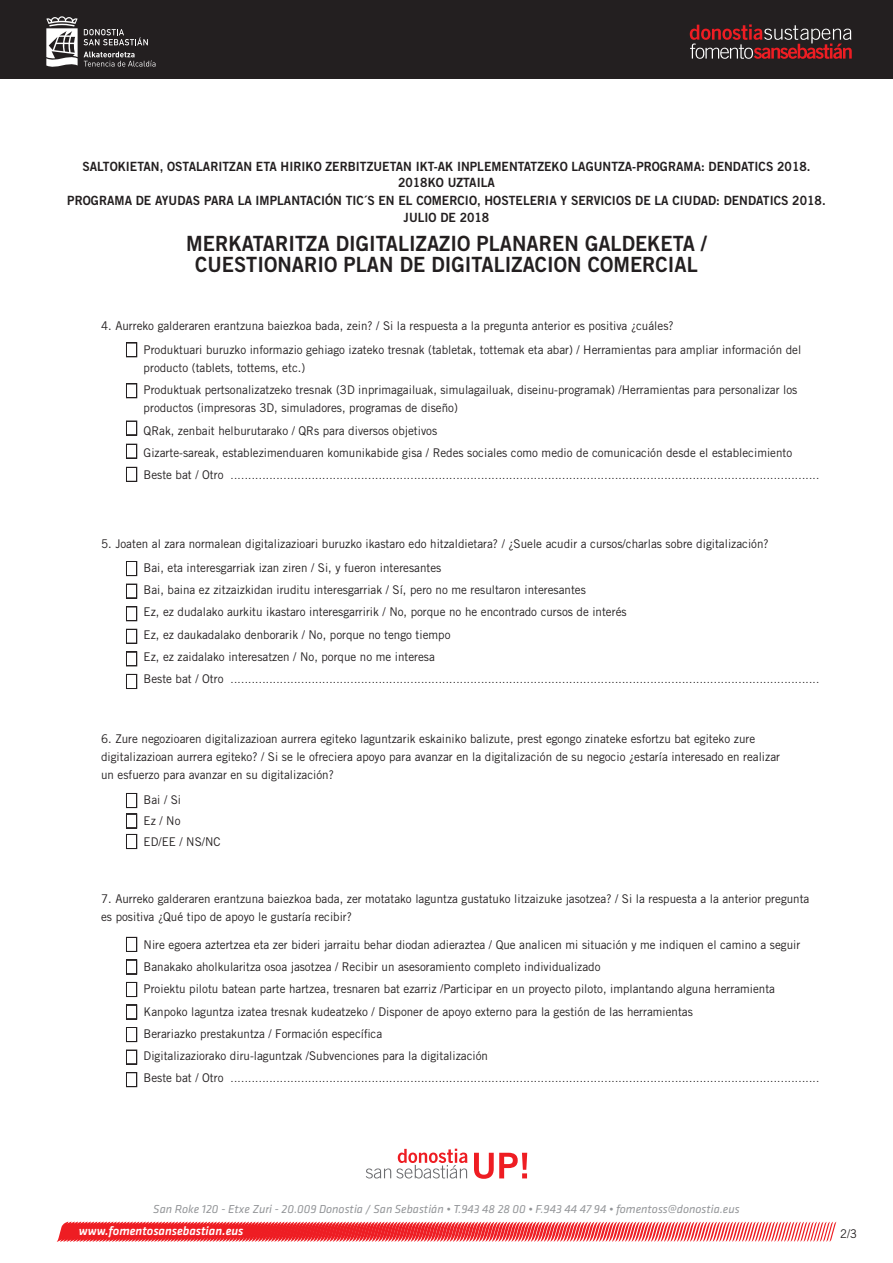
<style>
.page{position:relative;width:893px;height:1263px;background:#fff}
.page>*{position:absolute;margin:0;border:0;box-sizing:border-box;transform-origin:0 0}
.t1{font:21px "Trade Gothic LT Std Bd 2";color:#231f20;scale:.95 1}
.t2{font:12.75px/16.5px "Trade Gothic LT Std Bd 2";color:#231f20;scale:.95 1}
.t3{font:italic 500 12.6px "Klavika";color:#fff}
.t4{font:12px/22.2px "Trade Gothic LT Std";color:#231f20}
.t5{font:italic 12px "Klavika";color:#939598}
.t6{font:12px "Trade Gothic LT Std";color:#231f20;scale:.94 1}
.s1{font-weight:300}
</style>
<div class="page">
<div style="left:0;top:0;width:893px;height:79px;background:#231f20"></div>
<svg style="left:690px;top:24px;width:162px;height:35px"></svg>
<svg style="left:57px;top:1221px;width:779px;height:21px;background:#f3666a"></svg>
<svg style="left:46px;top:16px;width:32px;height:51px"></svg>
<svg style="left:84px;top:29px;width:64px;height:16px"></svg>
<svg style="left:84px;top:52px;width:71px;height:15px"></svg>
<svg style="left:474px;top:1153px;width:53px;height:26px"></svg>
<svg style="left:366px;top:1149px;width:101px;height:29px"></svg>
<div style="left:126px;top:342px;width:11px;height:15px;border:1px solid #231f20"></div>
<div style="left:126px;top:421px;width:11px;height:14px;border:1px solid #231f20"></div>
<div style="left:126px;top:383px;width:11px;height:15px;border:1px solid #231f20"></div>
<div style="left:126px;top:467px;width:11px;height:15px;border:1px solid #231f20"></div>
<div style="left:126px;top:444px;width:11px;height:15px;border:1px solid #231f20"></div>
<div style="left:126px;top:561px;width:11px;height:15px;border:1px solid #231f20"></div>
<div style="left:126px;top:629px;width:11px;height:15px;border:1px solid #231f20"></div>
<div style="left:126px;top:606px;width:11px;height:15px;border:1px solid #231f20"></div>
<div style="left:126px;top:674px;width:11px;height:15px;border:1px solid #231f20"></div>
<div style="left:126px;top:651px;width:11px;height:15px;border:1px solid #231f20"></div>
<div style="left:126px;top:584px;width:11px;height:15px;border:1px solid #231f20"></div>
<div style="left:126px;top:813px;width:11px;height:15px;border:1px solid #231f20"></div>
<div style="left:126px;top:793px;width:11px;height:15px;border:1px solid #231f20"></div>
<div style="left:126px;top:834px;width:11px;height:15px;border:1px solid #231f20"></div>
<div style="left:126px;top:937px;width:11px;height:15px;border:1px solid #231f20"></div>
<div style="left:126px;top:1004px;width:11px;height:15px;border:1px solid #231f20"></div>
<div style="left:126px;top:982px;width:11px;height:15px;border:1px solid #231f20"></div>
<div style="left:126px;top:1050px;width:11px;height:14px;border:1px solid #231f20"></div>
<div style="left:126px;top:1027px;width:11px;height:15px;border:1px solid #231f20"></div>
<div style="left:126px;top:959px;width:11px;height:15px;border:1px solid #231f20"></div>
<div style="left:126px;top:1072px;width:11px;height:15px;border:1px solid #231f20"></div>
<p class="t2" style="left:398px;top:158px;width:436px;text-indent:-316px">SALTOKIETAN, OSTALARITZAN ETA HIRIKO ZERBITZUETAN IKT-AK INPLEMENTATZEKO LAGUNTZA-PROGRAMA: DENDATICS 2018.<br>2018KO UZTAILA</p>
<p class="t2" style="left:404px;top:192px;width:446px;text-indent:-336px">PROGRAMA DE AYUDAS PARA LA IMPLANTACIÓN TIC´S EN EL COMERCIO, HOSTELERIA Y SERVICIOS DE LA CIUDAD: DENDATICS 2018.<br>JULIO</p>
<p class="t2" style="left:440px;top:209px;width:53px">DE 2018</p>
<p class="t1" style="left:186px;top:231px;width:31px">MERKATARITZA</p>
<p class="t1" style="left:336px;top:231px;width:26px">DIGITALIZAZIO</p>
<p class="t1" style="left:477px;top:231px;width:27px">PLANAREN</p>
<p class="t1" style="left:585px;top:231px;width:14px">GALDEKETA</p>
<p class="t1" style="left:701px;top:231px;width:7px">/</p>
<p class="t1" style="left:195px;top:252px;width:27px">CUESTIONARIO</p>
<p class="t1" style="left:344px;top:252px;width:27px">PLAN</p>
<p class="t1" style="left:400px;top:252px;width:60px">DE DIGITALIZACION</p>
<p class="t1" style="left:588px;top:252px;width:27px">COMERCIAL</p>
<p class="t4" style="left:101px;top:315px;width:574px">4. Aurreko galderaren erantzuna baiezkoa bada, zein? / Si la respuesta a la pregunta anterior es positiva ¿cuáles?</p>
<p class="t4" style="left:144px;top:341px;width:659px;line-height:18px">Produktuari buruzko informazio gehiago izateko tresnak (tabletak, tottemak eta abar) / Herramientas para ampliar información del producto (tablets, tottems, etc.)</p>
<p class="t4" style="left:144px;top:381px;width:655px;line-height:18px">Produktuak pertsonalizatzeko tresnak (3D inprimagailuak, simulagailuak, diseinu-programak) /Herramientas para personalizar los productos (impresoras 3D, simuladores, programas de diseño)</p>
<p class="t4" style="left:144px;top:419px;width:677px">QRak, zenbait helburutarako / QRs para diversos objetivos<br>Gizarte-sareak, establezimenduaren komunikabide gisa / Redes sociales como medio de comunicación desde el establecimiento<br>Beste bat / Otro <span class="s1">.......................................................................................................................................................................</span></p>
<p class="t4" style="left:144px;top:532px;width:627px;line-height:23.7px;text-indent:-43px">5. Joaten al zara normalean digitalizazioari buruzko ikastaro edo hitzaldietara? / ¿Suele acudir a cursos/charlas sobre digitalización?<br>Bai, eta interesgarriak izan ziren / Si, y fueron interesantes</p>
<p class="t4" style="left:144px;top:579px;width:677px">Bai, baina ez zitzaizkidan iruditu interesgarriak / Sí, pero no me resultaron interesantes<br>Ez, ez dudalako aurkitu ikastaro interesgarririk / No, porque no he encontrado cursos de interés<br>Ez, ez daukadalako denborarik / No, porque no tengo tiempo<br>Ez, ez zaidalako interesatzen / No, porque no me interesa<br>Beste bat / Otro <span class="s1">.......................................................................................................................................................................</span></p>
<p class="t4" style="left:101px;top:729px;width:680px;line-height:18px">6. Zure negozioaren digitalizazioan aurrera egiteko laguntzarik eskainiko balizute, prest egongo zinateke esfortzu bat egiteko zure digitalizazioan aurrera egiteko? / Si se le ofreciera apoyo para avanzar en la digitalización de su negocio ¿estaría interesado en realizar un esfuerzo para avanzar en su digitalización?</p>
<p class="t4" style="left:144px;top:789px;width:78px;line-height:21px">Bai / Si<br>Ez / No<br>ED/EE / NS/NC</p>
<p class="t4" style="left:101px;top:890px;width:710px;line-height:18px">7. Aurreko galderaren erantzuna baiezkoa bada, zer motatako laguntza gustatuko litzaizuke jasotzea? / Si la respuesta a la anterior pregunta es positiva ¿Qué tipo de apoyo le gustaría recibir?</p>
<p class="t4" style="left:144px;top:933px;width:677px">Nire egoera aztertzea eta zer bideri jarraitu behar diodan adieraztea / Que analicen mi situación y me indiquen el camino a seguir Banakako aholkularitza osoa jasotzea / Recibir un asesoramiento completo individualizado<br>Proiektu pilotu batean parte hartzea, tresnaren bat ezarriz /Participar en un proyecto piloto, implantando alguna herramienta Kanpoko laguntza izatea tresnak kudeatzeko / Disponer de apoyo externo para la gestión de las herramientas<br>Berariazko prestakuntza / Formación específica<br>Digitalizaziorako diru-laguntzak /Subvenciones para la digitalización<br>Beste bat / Otro <span class="s1">.......................................................................................................................................................................</span></p>
<p class="t5" style="left:153px;top:1203px;width:588px">San Roke 120 - Etxe Zuri - 20.009 Donostia / San Sebastián • T.943 48 28 00 • F.943 44 47 94 • fomentoss@donostia.eus</p>
<p class="t3" style="left:79px;top:1224px;width:166px">www.fomentosansebastian.eus</p>
<p class="t6" style="left:840px;top:1226px;width:20px">2/3</p>
</div>
